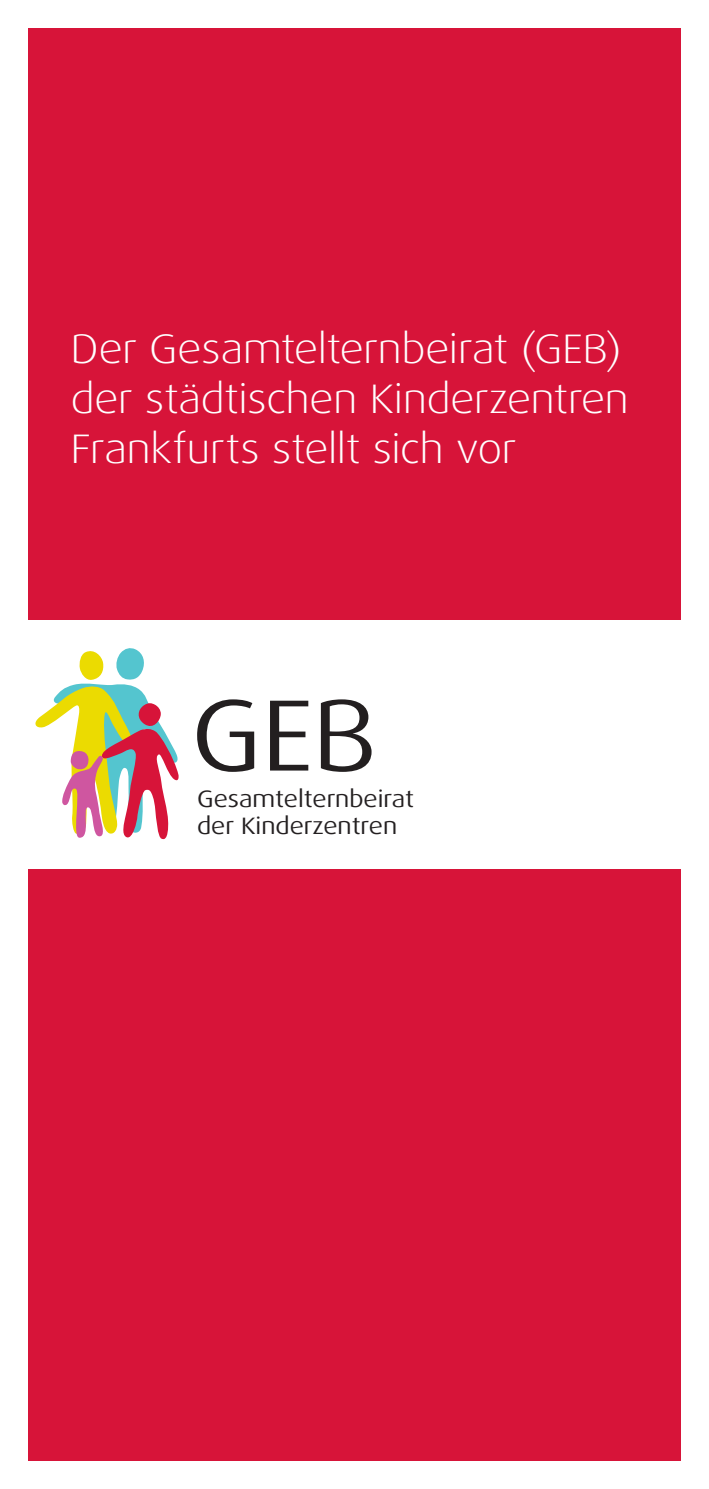
<style>
.page{position:relative;width:709px;height:1489px;background:#fff}
.page>*{position:absolute;margin:0;border:0;box-sizing:border-box;transform-origin:0 0}
.t1{font:101.5px "Dax Wide";color:#231f20}
.t2{font:300 41.25px/50px "Dax Wide";letter-spacing:-.005em;color:#fff}
.t3{font:23.75px/27px "Dax Wide";color:#231f20}
</style>
<div class="page">
<div style="left:28px;top:28px;width:652px;height:1432px;background:#d71439"></div>
<div style="left:0;top:620px;width:709px;height:248px;background:#fff"></div>
<svg style="left:35px;top:648px;width:144px;height:192px"></svg>
<p class="t2" style="left:71px;top:324px;width:559px">Der Gesamtelternbeirat (GEB) der städtischen Kinderzentren<br>Frankfurts stellt sich vor</p>
<p class="t1" style="left:191px;top:679px;width:187px">GEB</p>
<p class="t3" style="left:197px;top:785px;width:218px">Gesamtelternbeirat der Kinderzentren</p>
</div>
